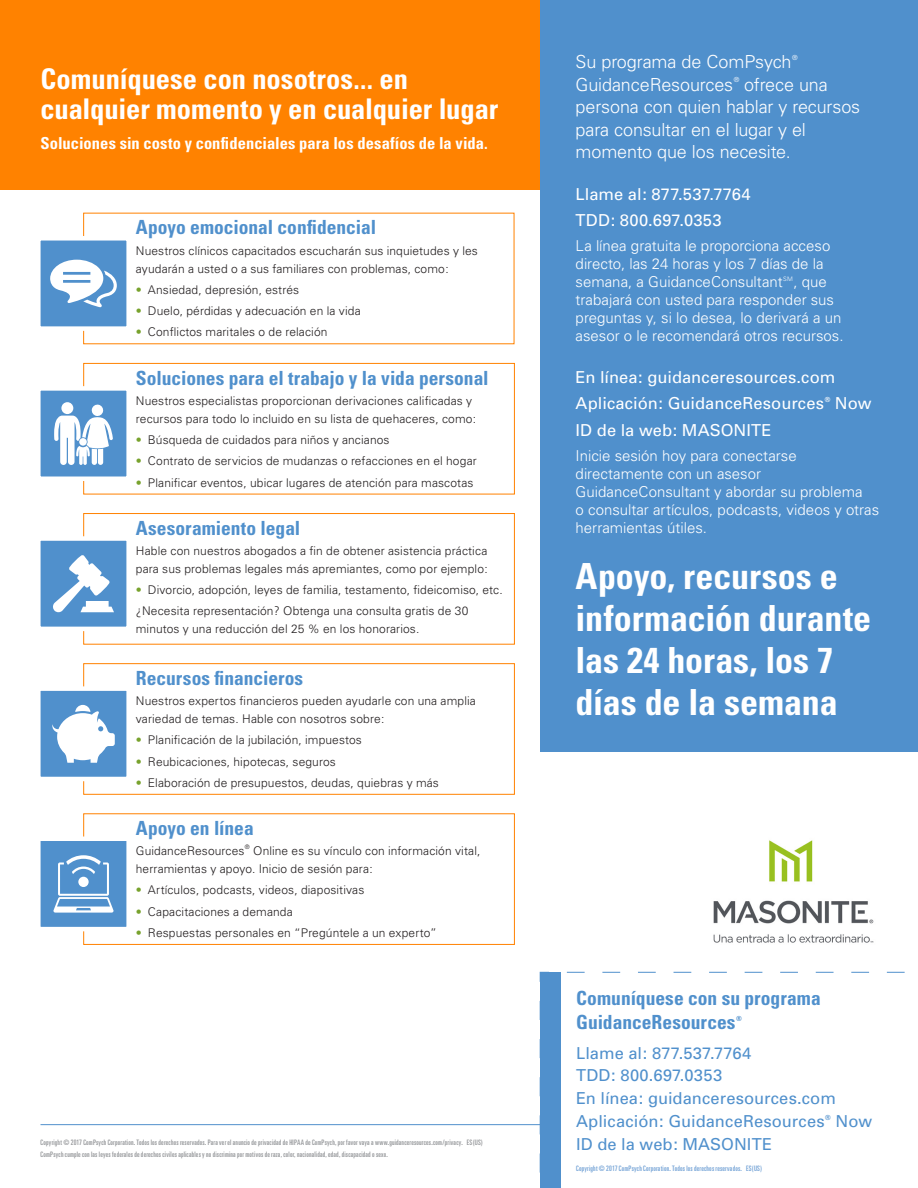
<style>
.page{position:relative;width:918px;height:1188px;background:#fff}
.page>*{position:absolute;margin:0;border:0;box-sizing:border-box;transform-origin:0 0}
.t1{font:700 condensed 36px/42px "Univers";letter-spacing:-.005em;color:#fff}
.t2{font:700 condensed 28.5px/30px "Univers";letter-spacing:-.005em;color:#fff}
.t3{font:700 condensed 19.5px/24px "Univers";color:#5090cc}
.t4{font:300 18px/22.5px "Univers";letter-spacing:-.01em;color:#fff}
.t5{font:16.5px/22.8px "Univers";letter-spacing:.005em;color:#5090cc}
.t6{font:16.5px/26.4px "Univers";letter-spacing:.005em;color:#fff}
.t7{font:700 condensed 16.5px "Univers";letter-spacing:.005em;color:#fff}
.t8{font:300 15px/18px "Univers";color:#fff}
.t9{font:300 12px/18px "Univers";letter-spacing:.01em;color:#231f20}
.t10{font:ultra-condensed 7.5px/12px "Univers";letter-spacing:.03em;color:#939598}
.t11{font:ultra-condensed 7.5px "Univers";letter-spacing:.03em;color:#71a1d5}
.t12{font:300 7.05px "Univers";color:#fff}
.t13{font:7.05px "Univers";color:#5090cc}
.t14{font:700 condensed 7.05px "Univers";color:#5090cc}
.t15{font:7.05px "Univers";color:#fff}
.t16{font:300 6.15px "Univers";color:#fff}
.t17{font:300 6.15px "Univers";color:#231f20}
.s1{color:#78a22d}
</style>
<div class="page">
<div style="left:0;top:0;width:918px;height:189px;background:#ff8200"></div>
<div style="left:540px;top:0;width:378px;height:752px;background:#5090cc"></div>
<hr style="left:40px;top:1124px;width:500px;height:1px;background:#5090cc">
<svg style="left:540px;top:972px;width:365px;height:216px"></svg>
<div style="left:83px;top:363px;width:432px;height:131px;border:1px solid #ff8200"></div>
<div style="left:83px;top:513px;width:432px;height:132px;border:1px solid #ff8200"></div>
<div style="left:83px;top:663px;width:432px;height:132px;border:1px solid #ff8200"></div>
<div style="left:83px;top:813px;width:432px;height:132px;border:1px solid #ff8200"></div>
<div style="left:38px;top:238px;width:91px;height:91px;background:#5090cc"></div>
<svg style="left:50px;top:260px;width:67px;height:47px"></svg>
<div style="left:36px;top:236px;width:95px;height:95px;border:4px solid #fff"></div>
<div style="left:38px;top:388px;width:91px;height:91px;background:#5090cc"></div>
<svg style="left:61px;top:402px;width:12px;height:12px"></svg>
<svg style="left:54px;top:404px;width:59px;height:61px"></svg>
<div style="left:79px;top:438px;width:8px;height:8px;background:#fff;border-radius:50%"></div>
<div style="left:36px;top:386px;width:95px;height:95px;border:4px solid #fff"></div>
<div style="left:38px;top:539px;width:91px;height:90px;background:#5090cc"></div>
<svg style="left:53px;top:555px;width:61px;height:57px"></svg>
<div style="left:36px;top:536px;width:95px;height:95px;border:4px solid #fff"></div>
<div style="left:38px;top:689px;width:91px;height:90px;background:#5090cc"></div>
<svg style="left:52px;top:705px;width:63px;height:58px"></svg>
<div style="left:36px;top:686px;width:95px;height:95px;border:4px solid #fff"></div>
<div style="left:38px;top:839px;width:91px;height:90px;background:#5090cc"></div>
<svg style="left:53px;top:855px;width:61px;height:58px"></svg>
<div style="left:36px;top:837px;width:95px;height:94px;border:4px solid #fff"></div>
<img style="left:713px;top:840px;width:161px;height:103px">
<h2 class="t2" style="left:40px;top:63px;width:459px">Comuníquese con nosotros... en cualquier momento y en cualquier lugar</h2>
<h3 class="t7" style="left:40px;top:133px;width:449px">Soluciones sin costo y confidenciales para los desafíos de la vida.</h3>
<h3 class="t3" style="left:136px;top:215px;width:242px">Apoyo emocional confidencial</h3>
<p class="t9" style="left:136px;top:241px;width:344px">Nuestros clínicos capacitados escucharán sus inquietudes y les ayudarán a usted o a sus familiares con problemas, como:</p>
<p class="t9" style="left:136px;top:281px;width:165px"><span class="s1">•</span> Ansiedad, depresión, estrés</p>
<p class="t9" style="left:136px;top:302px;width:226px"><span class="s1">•</span> Duelo, pérdidas y adecuación en la vida</p>
<p class="t9" style="left:136px;top:323px;width:193px"><span class="s1">•</span> Conflictos maritales o de relación</p>
<h3 class="t3" style="left:136px;top:366px;width:354px">Soluciones para el trabajo y la vida personal</h3>
<p class="t9" style="left:136px;top:392px;width:342px">Nuestros especialistas proporcionan derivaciones calificadas y recursos para todo lo incluido en su lista de quehaceres, como:</p>
<p class="t9" style="left:136px;top:431px;width:255px"><span class="s1">•</span> Búsqueda de cuidados para niños y ancianos</p>
<p class="t9" style="left:136px;top:452px;width:342px"><span class="s1">•</span> Contrato de servicios de mudanzas o refacciones en el hogar</p>
<p class="t9" style="left:136px;top:473px;width:339px"><span class="s1">•</span> Planificar eventos, ubicar lugares de atención para mascotas</p>
<h3 class="t3" style="left:136px;top:516px;width:166px">Asesoramiento legal</h3>
<p class="t9" style="left:136px;top:542px;width:353px">Hable con nuestros abogados a fin de obtener asistencia práctica para sus problemas legales más apremiantes, como por ejemplo:</p>
<p class="t9" style="left:136px;top:579px;width:368px;line-height:21.3px"><span class="s1">•</span> Divorcio, adopción, leyes de familia, testamento, fideicomiso, etc. ¿Necesita representación? Obtenga una consulta gratis de 30</p>
<p class="t9" style="left:136px;top:620px;width:285px">minutos y una reducción del 25 % en los honorarios.</p>
<h3 class="t3" style="left:136px;top:666px;width:169px">Recursos financieros</h3>
<p class="t9" style="left:136px;top:692px;width:341px">Nuestros expertos financieros pueden ayudarle con una amplia variedad de temas. Hable con nosotros sobre:</p>
<p class="t9" style="left:136px;top:731px;width:227px"><span class="s1">•</span> Planificación de la jubilación, impuestos</p>
<p class="t9" style="left:136px;top:752px;width:201px"><span class="s1">•</span> Reubicaciones, hipotecas, seguros</p>
<p class="t9" style="left:136px;top:774px;width:305px"><span class="s1">•</span> Elaboración de presupuestos, deudas, quiebras y más</p>
<h3 class="t3" style="left:136px;top:816px;width:119px">Apoyo en línea</h3>
<p class="t9" style="left:136px;top:842px;width:110px">GuidanceResources</p>
<p class="t17" style="left:245px;top:843px;width:6px">®</p>
<p class="t9" style="left:136px;top:842px;width:346px;text-indent:117px">Online es su vínculo con información vital, herramientas y apoyo. Inicio de sesión para:</p>
<p class="t9" style="left:136px;top:881px;width:230px"><span class="s1">•</span> Artículos, podcasts, videos, diapositivas</p>
<p class="t9" style="left:136px;top:902px;width:158px"><span class="s1">•</span> Capacitaciones a demanda</p>
<p class="t9" style="left:136px;top:924px;width:302px"><span class="s1">•</span> Respuestas personales en “Pregúntele a un experto”</p>
<p class="t10" style="left:41px;top:1136px;width:444px">Copyright © 2017 ComPsych Corporation. Todos los derechos reservados. Para ver el anuncio de privacidad de HIPAA de ComPsych, por favor vaya a www.guidanceresources.com/privacy. ES(US)<br>ComPsych cumple con las leyes federales de derechos civiles aplicables y no discrimina por motivos de raza, color, nacionalidad, edad, discapacidad o sexo.</p>
<h3 class="t4" style="left:576px;top:51px;width:217px">Su programa de ComPsych</h3>
<p class="t12" style="left:792px;top:53px;width:7px">®</p>
<h3 class="t4" style="left:576px;top:73px;width:159px">GuidanceResources</h3>
<p class="t12" style="left:734px;top:76px;width:7px">®</p>
<h3 class="t4" style="left:576px;top:73px;width:286px;text-indent:169px">ofrece una persona con quien hablar y recursos para consultar en el lugar y el momento que los necesite.</h3>
<h3 class="t6" style="left:576px;top:181px;width:177px">Llame al: 877.537.7764<br>TDD: 800.697.0353</h3>
<p class="t8" style="left:576px;top:237px;width:256px">La línea gratuita le proporciona acceso directo, las 24 horas y los 7 días de la semana, a GuidanceConsultant</p>
<p class="t16" style="left:783px;top:275px;width:11px">SM</p>
<p class="t8" style="left:576px;top:273px;width:269px;text-indent:218px">, que trabajará con usted para responder sus preguntas y, si lo desea, lo derivará a un asesor o le recomendará otros recursos.</p>
<h3 class="t6" style="left:576px;top:364px;width:261px">En línea: guidanceresources.com<br>Aplicación: GuidanceResources</h3>
<p class="t15" style="left:825px;top:396px;width:7px">®</p>
<h3 class="t6" style="left:835px;top:390px;width:38px">Now</h3>
<h3 class="t6" style="left:576px;top:417px;width:197px">ID de la web: MASONITE</h3>
<p class="t8" style="left:576px;top:447px;width:305px">Inicie sesión hoy para conectarse directamente con un asesor GuidanceConsultant y abordar su problema<br>o consultar artículos, podcasts, videos y otras herramientas útiles.</p>
<h1 class="t1" style="left:576px;top:555px;width:297px">Apoyo, recursos e información durante las 24 horas, los 7 días de la semana</h1>
<h3 class="t3" style="left:576px;top:986px;width:246px">Comuníquese con su programa<br>GuidanceResources</h3>
<p class="t14" style="left:736px;top:1014px;width:7px">®</p>
<h3 class="t5" style="left:576px;top:1042px;width:261px">Llame al: 877.537.7764<br>TDD: 800.697.0353<br>En línea: guidanceresources.com<br>Aplicación: GuidanceResources</h3>
<p class="t13" style="left:825px;top:1113px;width:7px">®</p>
<h3 class="t5" style="left:835px;top:1110px;width:38px">Now</h3>
<h3 class="t5" style="left:576px;top:1133px;width:197px">ID de la web: MASONITE</h3>
<p class="t11" style="left:576px;top:1165px;width:187px">Copyright © 2017 ComPsych Corporation. Todos los derechos reservados. ES(US)</p>
</div>
